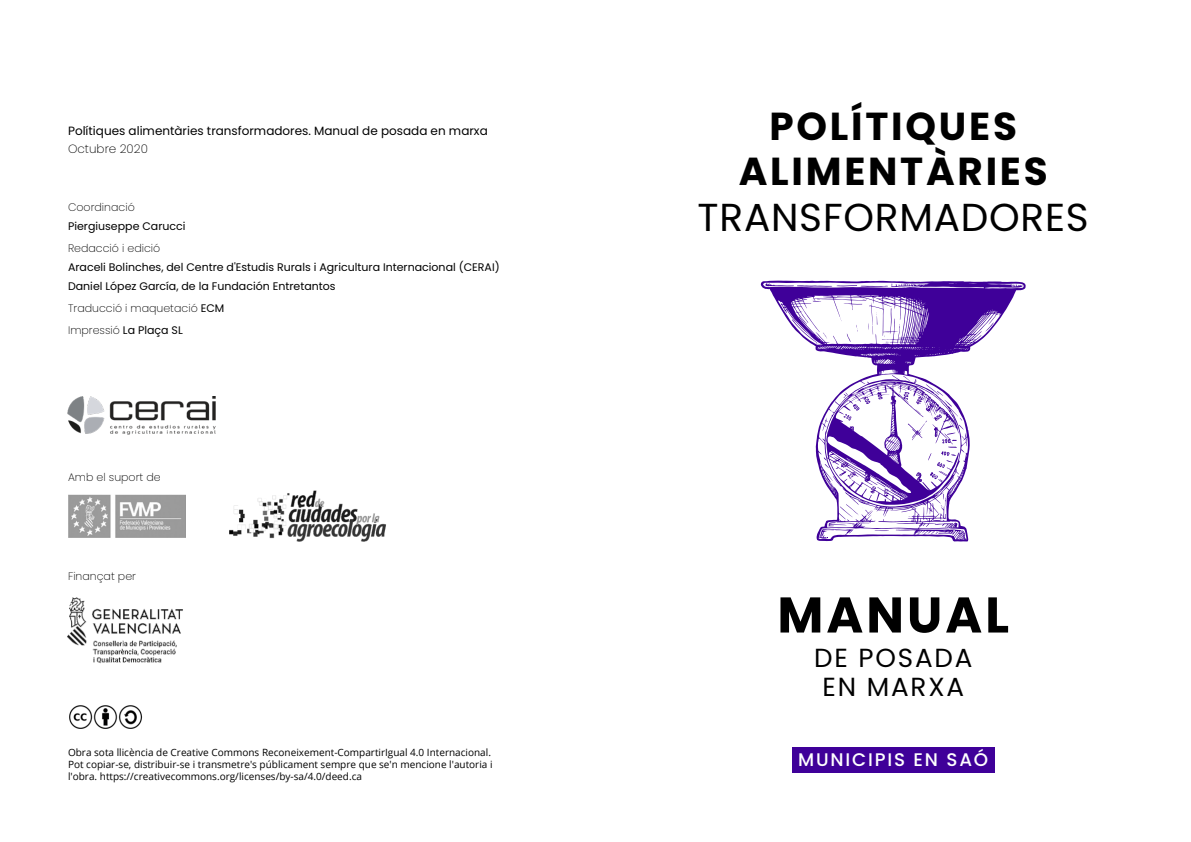
<style>
.page{position:relative;width:1191px;height:842px;background:#fff}
.page>*{position:absolute;margin:0;border:0;box-sizing:border-box;transform-origin:0 0}
.t1{font:700 50.1px "Poppins";letter-spacing:.06em;color:#000}
.t2{font:700 39px/45px "Poppins";letter-spacing:.07em;color:#000;text-align:center}
.t3{font:39px "Poppins";letter-spacing:.02em;color:#000}
.t4{font:26.2px/29.1px "Poppins";letter-spacing:.07em;color:#000;text-align:center}
.t5{font:500 18.3px "Poppins";letter-spacing:.1em;color:#fff}
.t6{font:12px "Poppins";color:#000}
.t7{font:200 12px "Poppins";color:#000}
.t8{font:11px/19px "Poppins";color:#000}
.t9{font:200 11px/21.8px "Poppins";color:#000}
.t10{font:10px/12px "Open Sans";color:#000}
.s1{font-weight:400}
</style>
<div class="page">
<svg style="left:760px;top:281px;width:266px;height:260px"></svg>
<svg style="left:847px;top:333px;width:3px;height:9px"></svg>
<svg style="left:856px;top:325px;width:2px;height:7px"></svg>
<svg style="left:868px;top:312px;width:21px;height:31px"></svg>
<svg style="left:765px;top:283px;width:123px;height:4px"></svg>
<svg style="left:985px;top:323px;width:8px;height:8px"></svg>
<svg style="left:792px;top:319px;width:35px;height:24px"></svg>
<svg style="left:822px;top:376px;width:141px;height:163px"></svg>
<div style="left:792px;top:747px;width:202px;height:25px;background:#3f0099"></div>
<img style="left:69px;top:705px;width:73px;height:24px">
<img style="left:67px;top:396px;width:149px;height:39px">
<img style="left:67px;top:597px;width:116px;height:67px">
<img style="left:68px;top:495px;width:117px;height:43px">
<img style="left:229px;top:490px;width:157px;height:52px">
<p class="t6" style="left:68px;top:123px;width:421px">Polítiques alimentàries transformadores. Manual de posada en marxa</p>
<p class="t7" style="left:68px;top:141px;width:81px">Octubre 2020</p>
<p class="t9" style="left:68px;top:197px;width:68px">Coordinació</p>
<p class="t8" style="left:68px;top:217px;width:119px">Piergiuseppe Carucci</p>
<p class="t9" style="left:68px;top:238px;width:94px">Redacció i edició</p>
<p class="t8" style="left:68px;top:258px;width:433px">Araceli Bolinches, del Centre d'Estudis Rurals i Agricultura Internacional (CERAI)<br>Daniel López García, de la Fundación Entretantos</p>
<p class="t9" style="left:68px;top:297px;width:158px">Traducció i maquetació <span class="s1">ECM<br></span>Impressió <span class="s1">La Plaça SL</span></p>
<p class="t9" style="left:68px;top:466px;width:94px">Amb el suport de</p>
<p class="t9" style="left:68px;top:565px;width:69px">Finançat per</p>
<p class="t10" style="left:68px;top:746px;width:426px">Obra sota llicència de Creative Commons Reconeixement-CompartirIgual 4.0 Internacional.<br>Pot copiar-se, distribuir-se i transmetre's públicament sempre que se'n mencione l'autoria i l'obra. https://creativecommons.org/licenses/by-sa/4.0/deed.ca</p>
<h2 class="t2" style="left:738px;top:104px;width:310px">POLÍTIQUES<br>ALIMENTÀRIES</h2>
<h2 class="t3" style="left:697px;top:195px;width:393px">TRANSFORMADORES</h2>
<h1 class="t1" style="left:777px;top:586px;width:233px">MANUAL</h1>
<h3 class="t4" style="left:814px;top:643px;width:160px">DE POSADA<br>EN MARXA</h3>
<h3 class="t5" style="left:798px;top:749px;width:191px">MUNICIPIS EN SAÓ</h3>
</div>
